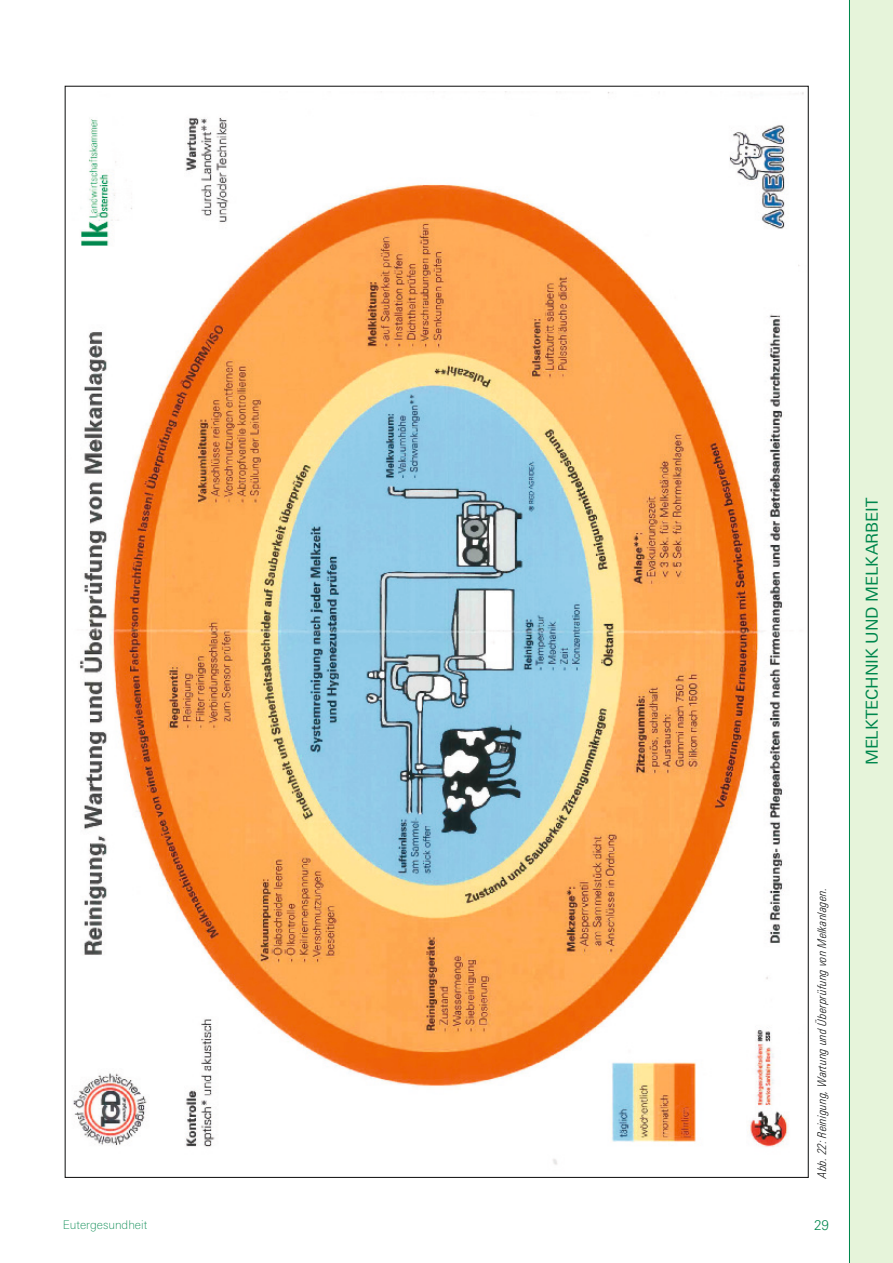
<style>
.page{position:relative;width:893px;height:1263px;background:#fff}
.page>*{position:absolute;margin:0;border:0;box-sizing:border-box;transform-origin:0 0}
.t1{font:16.5px "Univers Next Pro";letter-spacing:-.01em;color:#00874d}
.t2{font:300 13.5px "Univers Next Pro";color:#00874d}
.t3{font:italic 300 condensed 12px "Univers Next Pro";letter-spacing:.015em;color:#151616}
.t4{font:100 12px "Univers Next Pro";color:#00874d}
</style>
<div class="page">
<hr style="left:849px;top:0;width:1px;height:1263px;background:#00874d">
<div style="left:850px;top:0;width:43px;height:1263px;background:#e6f4da"></div>
<img style="left:73px;top:92px;width:731px;height:1073px">
<h1 class="t1" style="left:863px;top:765px;width:269px;rotate:-90deg">MELKTECHNIK UND MELKARBEIT</h1>
<p class="t3" style="left:815px;top:1178px;width:293px;rotate:-90deg">Abb. 22: Reinigung, Wartung und Überprüfung von Melkanlagen.</p>
<p class="t4" style="left:63px;top:1218px;width:86px">Eutergesundheit</p>
<p class="t2" style="left:814px;top:1217px;width:17px">29</p>
</div>
